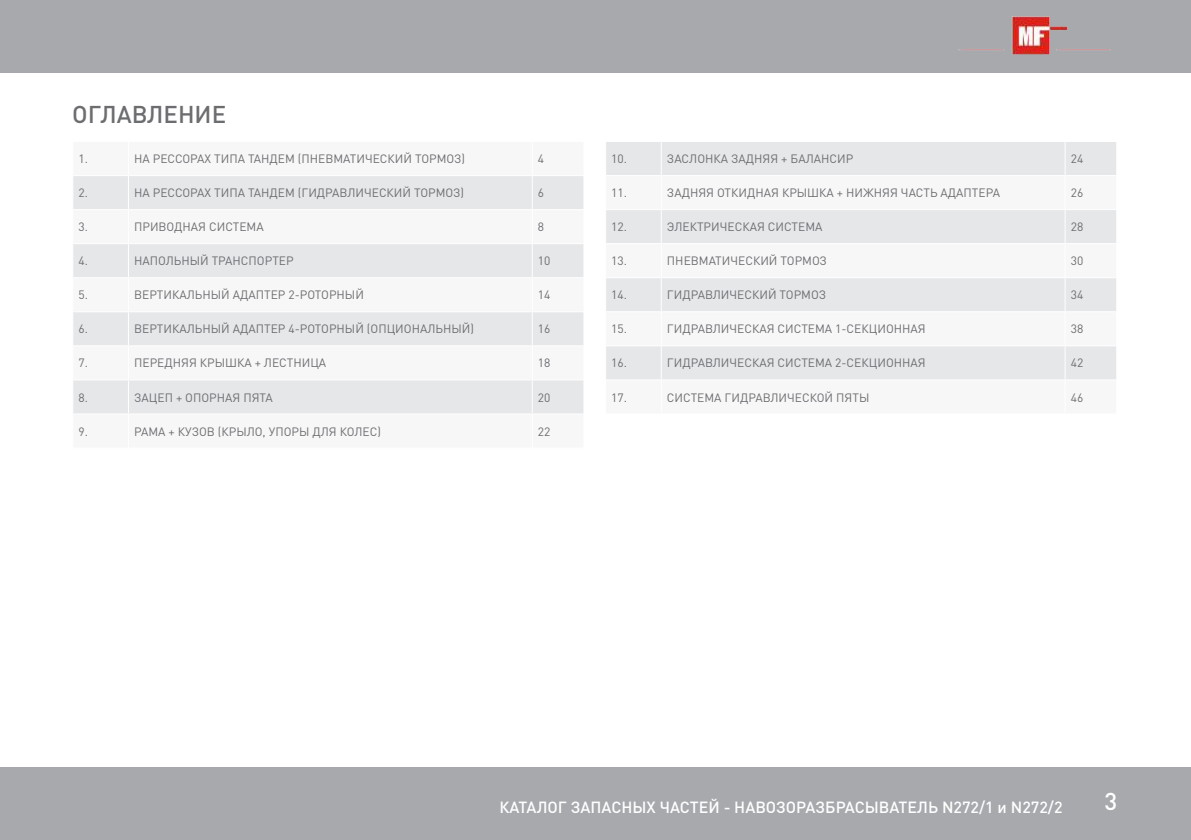
<style>
.page{position:relative;width:1191px;height:840px;background:#fff}
.page>*{position:absolute;margin:0;border:0;box-sizing:border-box;transform-origin:0 0}
.t1{font:500 24px "DIN Pro";color:#6c6d70}
.t2{font:500 24px "DIN Pro";color:#fff}
.t3{font:500 16px "DIN Pro";color:#fff}
.t4{font:12px "DIN Pro";color:#6c6d70}
</style>
<div class="page">
<div style="left:0;top:0;width:1191px;height:72px;background:#a8a9ad"></div>
<div style="left:0;top:767px;width:1191px;height:72px;background:#a8a9ad"></div>
<img style="left:958px;top:16px;width:153px;height:39px">
<svg style="left:73px;top:176px;width:510px;height:237px;fill:#e6e7e9"></svg>
<hr style="left:128px;top:176px;width:1px;height:33px;background:#fff">
<hr style="left:532px;top:176px;width:1px;height:33px;background:#fff">
<hr style="left:72px;top:209px;width:56px;height:1px;background:#fff">
<hr style="left:128px;top:209px;width:404px;height:1px;background:#fff">
<hr style="left:128px;top:210px;width:1px;height:33px;background:#fff">
<hr style="left:532px;top:209px;width:52px;height:1px;background:#fff">
<hr style="left:532px;top:210px;width:1px;height:33px;background:#fff">
<hr style="left:72px;top:243px;width:56px;height:1px;background:#fff">
<hr style="left:128px;top:243px;width:404px;height:1px;background:#fff">
<hr style="left:128px;top:244px;width:1px;height:33px;background:#fff">
<hr style="left:532px;top:243px;width:52px;height:1px;background:#fff">
<hr style="left:532px;top:244px;width:1px;height:33px;background:#fff">
<hr style="left:72px;top:277px;width:56px;height:1px;background:#fff">
<hr style="left:128px;top:277px;width:404px;height:1px;background:#fff">
<hr style="left:128px;top:278px;width:1px;height:33px;background:#fff">
<hr style="left:532px;top:277px;width:52px;height:1px;background:#fff">
<hr style="left:532px;top:278px;width:1px;height:33px;background:#fff">
<hr style="left:72px;top:311px;width:56px;height:1px;background:#fff">
<hr style="left:128px;top:311px;width:404px;height:1px;background:#fff">
<hr style="left:128px;top:312px;width:1px;height:33px;background:#fff">
<hr style="left:532px;top:311px;width:52px;height:1px;background:#fff">
<hr style="left:532px;top:312px;width:1px;height:33px;background:#fff">
<hr style="left:72px;top:345px;width:56px;height:1px;background:#fff">
<hr style="left:128px;top:345px;width:404px;height:1px;background:#fff">
<hr style="left:128px;top:346px;width:1px;height:33px;background:#fff">
<hr style="left:532px;top:345px;width:52px;height:1px;background:#fff">
<hr style="left:532px;top:346px;width:1px;height:33px;background:#fff">
<hr style="left:72px;top:379px;width:56px;height:1px;background:#fff">
<hr style="left:128px;top:379px;width:404px;height:1px;background:#fff">
<hr style="left:128px;top:380px;width:1px;height:33px;background:#fff">
<hr style="left:532px;top:379px;width:52px;height:1px;background:#fff">
<hr style="left:532px;top:380px;width:1px;height:33px;background:#fff">
<div style="left:606px;top:142px;width:510px;height:33px;background:#e6e7e9"></div>
<svg style="left:606px;top:210px;width:510px;height:169px;fill:#e6e7e9"></svg>
<hr style="left:661px;top:142px;width:1px;height:33px;background:#fff">
<hr style="left:1064px;top:142px;width:1px;height:33px;background:#fff">
<hr style="left:661px;top:210px;width:1px;height:33px;background:#fff">
<hr style="left:1064px;top:210px;width:1px;height:33px;background:#fff">
<hr style="left:605px;top:243px;width:56px;height:1px;background:#fff">
<hr style="left:661px;top:243px;width:404px;height:1px;background:#fff">
<hr style="left:661px;top:244px;width:1px;height:33px;background:#fff">
<hr style="left:1065px;top:243px;width:52px;height:1px;background:#fff">
<hr style="left:1064px;top:244px;width:1px;height:33px;background:#fff">
<hr style="left:605px;top:277px;width:56px;height:1px;background:#fff">
<hr style="left:661px;top:277px;width:404px;height:1px;background:#fff">
<hr style="left:661px;top:278px;width:1px;height:33px;background:#fff">
<hr style="left:1065px;top:277px;width:52px;height:1px;background:#fff">
<hr style="left:1064px;top:278px;width:1px;height:33px;background:#fff">
<hr style="left:605px;top:311px;width:56px;height:1px;background:#fff">
<hr style="left:661px;top:311px;width:404px;height:1px;background:#fff">
<hr style="left:661px;top:312px;width:1px;height:33px;background:#fff">
<hr style="left:1065px;top:311px;width:52px;height:1px;background:#fff">
<hr style="left:1064px;top:312px;width:1px;height:33px;background:#fff">
<hr style="left:605px;top:345px;width:56px;height:1px;background:#fff">
<hr style="left:661px;top:345px;width:404px;height:1px;background:#fff">
<hr style="left:661px;top:346px;width:1px;height:33px;background:#fff">
<hr style="left:1065px;top:345px;width:52px;height:1px;background:#fff">
<hr style="left:1064px;top:346px;width:1px;height:33px;background:#fff">
<h1 class="t1" style="left:72px;top:98px;width:155px">ОГЛАВЛЕНИЕ</h1>
<p class="t4" style="left:78px;top:150px;width:11px">1.</p>
<p class="t4" style="left:134px;top:150px;width:332px">НА РЕССОРАХ ТИПА ТАНДЕМ (ПНЕВМАТИЧЕСКИЙ ТОРМОЗ)</p>
<p class="t4" style="left:538px;top:150px;width:8px">4</p>
<p class="t4" style="left:78px;top:184px;width:11px">2.</p>
<p class="t4" style="left:134px;top:184px;width:331px">НА РЕССОРАХ ТИПА ТАНДЕМ (ГИДРАВЛИЧЕСКИЙ ТОРМОЗ)</p>
<p class="t4" style="left:538px;top:184px;width:8px">6</p>
<p class="t4" style="left:78px;top:219px;width:11px">3.</p>
<p class="t4" style="left:134px;top:219px;width:131px">ПРИВОДНАЯ СИСТЕМА</p>
<p class="t4" style="left:538px;top:219px;width:8px">8</p>
<p class="t4" style="left:78px;top:253px;width:11px">4.</p>
<p class="t4" style="left:134px;top:253px;width:161px">НАПОЛЬНЫЙ ТРАНСПОРТЕР</p>
<p class="t4" style="left:538px;top:253px;width:14px">10</p>
<p class="t4" style="left:78px;top:287px;width:11px">5.</p>
<p class="t4" style="left:134px;top:287px;width:231px">ВЕРТИКАЛЬНЫЙ АДАПТЕР 2-РОТОРНЫЙ</p>
<p class="t4" style="left:538px;top:287px;width:14px">14</p>
<p class="t4" style="left:78px;top:321px;width:11px">6.</p>
<p class="t4" style="left:134px;top:321px;width:341px">ВЕРТИКАЛЬНЫЙ АДАПТЕР 4-РОТОРНЫЙ (ОПЦИОНАЛЬНЫЙ)</p>
<p class="t4" style="left:538px;top:321px;width:14px">16</p>
<p class="t4" style="left:78px;top:355px;width:11px">7.</p>
<p class="t4" style="left:134px;top:355px;width:194px">ПЕРЕДНЯЯ КРЫШКА + ЛЕСТНИЦА</p>
<p class="t4" style="left:538px;top:355px;width:14px">18</p>
<p class="t4" style="left:78px;top:389px;width:11px">8.</p>
<p class="t4" style="left:134px;top:389px;width:140px">ЗАЦЕП + ОПОРНАЯ ПЯТА</p>
<p class="t4" style="left:538px;top:389px;width:14px">20</p>
<p class="t4" style="left:78px;top:423px;width:11px">9.</p>
<p class="t4" style="left:134px;top:423px;width:248px">РАМА + КУЗОВ (КРЫЛО, УПОРЫ ДЛЯ КОЛЕС)</p>
<p class="t4" style="left:538px;top:423px;width:14px">22</p>
<p class="t4" style="left:611px;top:150px;width:17px">10.</p>
<p class="t4" style="left:667px;top:150px;width:188px">ЗАСЛОНКА ЗАДНЯЯ + БАЛАНСИР</p>
<p class="t4" style="left:1070px;top:150px;width:14px">24</p>
<p class="t4" style="left:611px;top:184px;width:17px">11.</p>
<p class="t4" style="left:667px;top:184px;width:334px">ЗАДНЯЯ ОТКИДНАЯ КРЫШКА + НИЖНЯЯ ЧАСТЬ АДАПТЕРА</p>
<p class="t4" style="left:1070px;top:184px;width:14px">26</p>
<p class="t4" style="left:611px;top:219px;width:17px">12.</p>
<p class="t4" style="left:667px;top:219px;width:157px">ЭЛЕКТРИЧЕСКАЯ СИСТЕМА</p>
<p class="t4" style="left:1070px;top:219px;width:14px">28</p>
<p class="t4" style="left:611px;top:253px;width:17px">13.</p>
<p class="t4" style="left:667px;top:253px;width:162px">ПНЕВМАТИЧЕСКИЙ ТОРМОЗ</p>
<p class="t4" style="left:1070px;top:253px;width:14px">30</p>
<p class="t4" style="left:611px;top:287px;width:17px">14.</p>
<p class="t4" style="left:667px;top:287px;width:161px">ГИДРАВЛИЧЕСКИЙ ТОРМОЗ</p>
<p class="t4" style="left:1070px;top:287px;width:14px">34</p>
<p class="t4" style="left:611px;top:321px;width:17px">15.</p>
<p class="t4" style="left:667px;top:321px;width:260px">ГИДРАВЛИЧЕСКАЯ СИСТЕМА 1-СЕКЦИОННАЯ</p>
<p class="t4" style="left:1070px;top:321px;width:14px">38</p>
<p class="t4" style="left:611px;top:355px;width:17px">16.</p>
<p class="t4" style="left:667px;top:355px;width:260px">ГИДРАВЛИЧЕСКАЯ СИСТЕМА 2-СЕКЦИОННАЯ</p>
<p class="t4" style="left:1070px;top:355px;width:14px">42</p>
<p class="t4" style="left:611px;top:389px;width:17px">17.</p>
<p class="t4" style="left:667px;top:389px;width:204px">СИСТЕМА ГИДРАВЛИЧЕСКОЙ ПЯТЫ</p>
<p class="t4" style="left:1070px;top:389px;width:14px">46</p>
<h2 class="t3" style="left:499px;top:795px;width:564px">КАТАЛОГ ЗАПАСНЫХ ЧАСТЕЙ - НАВОЗОРАЗБРАСЫВАТЕЛЬ N272/1 и N272/2</h2>
<h1 class="t2" style="left:1104px;top:784px;width:14px">3</h1>
</div>
